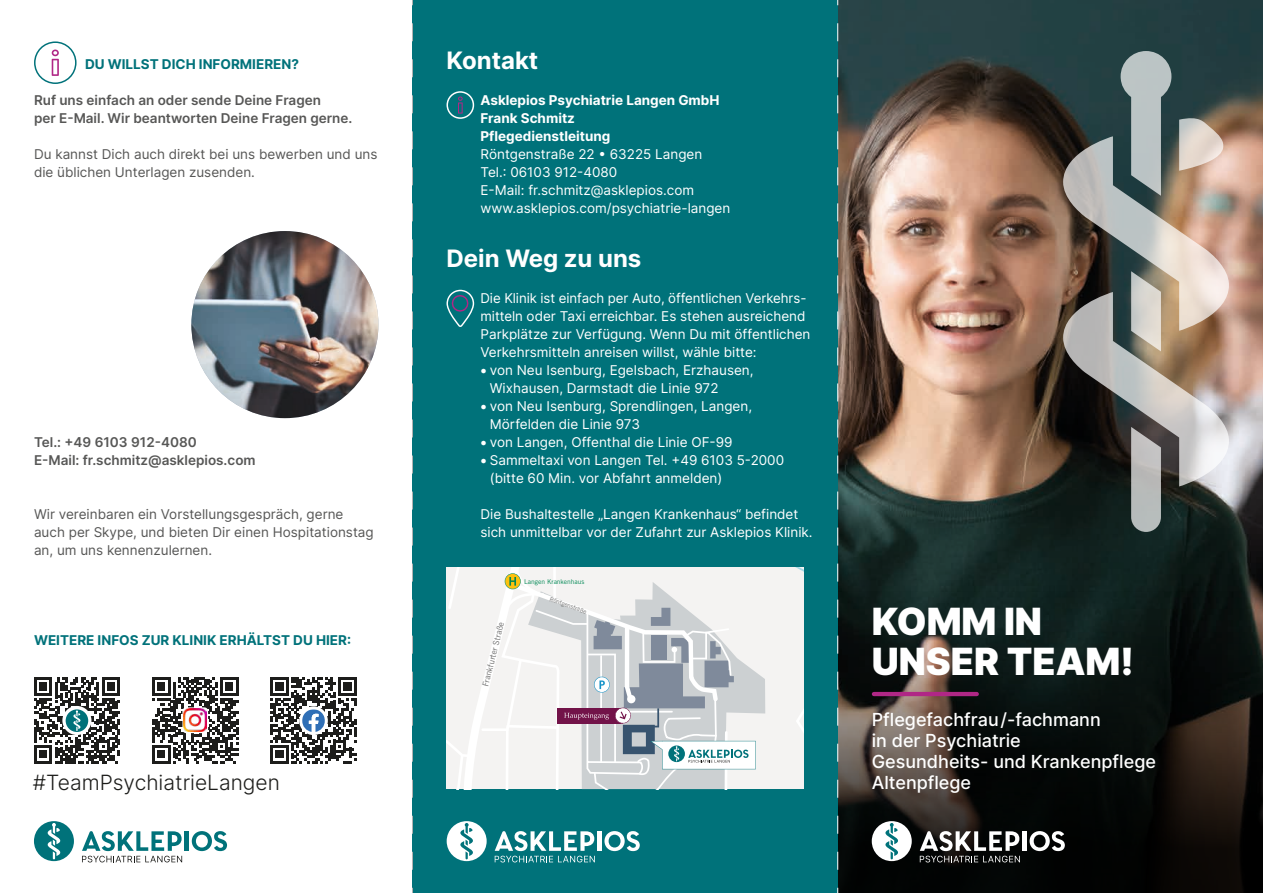
<style>
.page{position:relative;width:1263px;height:893px;background:#fff}
.page>*{position:absolute;margin:0;border:0;box-sizing:border-box;transform-origin:0 0}
.t1{font:900 37.5px/40.5px "Inter";color:#fff}
.t2{font:700 24px "Inter";color:#fff}
.t3{font:300 21px "Inter";color:#1d1d1b}
.t4{font:500 18px/21px "Inter";color:#fff}
.t5{font:13.5px/18px "Inter";color:#fff}
.t6{font:13.5px/18px "Inter";color:#575756}
.t7{font:600 13.5px/18px "Inter";color:#575756}
.t8{font:700 13.5px/18px "Inter";color:#fff}
.t9{font:700 13.5px "Inter";color:#00727a}
.t10{font:8.4px "Trade Gothic LT Std";color:#6e6e6e}
.t11{font:6.6px "Trade Gothic LT Std";color:#008854}
.t12{font:6.15px "Trade Gothic LT Std";color:#6e6e6e}
.s1{font-family:"Arial";font-weight:700;font-size:10.5px}
</style>
<div class="page">
<img style="left:838px;top:0;width:425px;height:591px">
<svg style="left:838px;top:591px;width:425px;height:302px;background:#171916"></svg>
<img style="left:1063px;top:51px;width:166px;height:481px">
<hr style="left:874px;top:692px;width:103px;height:4px;background:#b02786">
<hr style="left:1022px;top:831px;width:4px;height:20px;background:#fff">
<svg style="left:1029px;top:831px;width:36px;height:20px"></svg>
<svg style="left:920px;top:831px;width:100px;height:31px"></svg>
<div style="left:872px;top:821px;width:40px;height:40px;background:#fff;border-radius:50%"></div>
<svg style="left:885px;top:823px;width:13px;height:36px"></svg>
<div style="left:412px;top:0;width:426px;height:893px;background:#00727a"></div>
<svg style="left:446px;top:290px;width:28px;height:37px"></svg>
<svg style="left:446px;top:567px;width:358px;height:222px;background:#dfe0e2"></svg>
<hr style="left:597px;top:831px;width:4px;height:20px;background:#fff">
<svg style="left:604px;top:831px;width:36px;height:20px"></svg>
<svg style="left:495px;top:831px;width:100px;height:31px"></svg>
<div style="left:447px;top:821px;width:40px;height:40px;background:#fff;border-radius:50%"></div>
<svg style="left:460px;top:823px;width:13px;height:36px"></svg>
<hr style="left:184px;top:831px;width:4px;height:20px;background:#00727a">
<svg style="left:192px;top:831px;width:35px;height:20px"></svg>
<svg style="left:82px;top:831px;width:100px;height:31px"></svg>
<div style="left:34px;top:821px;width:40px;height:40px;background:#00727a;border-radius:50%"></div>
<svg style="left:48px;top:823px;width:12px;height:36px"></svg>
<svg style="left:458px;top:96px;width:5px;height:18px"></svg>
<div style="left:446px;top:91px;width:28px;height:28px;border:2px solid #fff;border-radius:50%"></div>
<svg style="left:52px;top:50px;width:7px;height:26px"></svg>
<div style="left:34px;top:41px;width:43px;height:43px;border:2px solid #00727a;border-radius:50%"></div>
<img style="left:191px;top:231px;width:187px;height:187px;border-radius:94px">
<svg style="left:270px;top:677px;width:87px;height:86px"></svg>
<svg style="left:152px;top:677px;width:86px;height:86px"></svg>
<svg style="left:182px;top:707px;width:26px;height:26px"></svg>
<img style="left:184px;top:709px;width:23px;height:23px">
<svg style="left:34px;top:677px;width:86px;height:86px"></svg>
<svg style="left:837px;top:0;width:1px;height:893px"></svg>
<svg style="left:412px;top:0;width:1px;height:893px"></svg>
<p class="t9" style="left:85px;top:54px;width:215px">DU WILLST DICH INFORMIEREN?</p>
<p class="t7" style="left:34px;top:91px;width:320px">Ruf uns einfach an oder sende Deine Fragen<br>per E-Mail. Wir beantworten Deine Fragen gerne.</p>
<p class="t6" style="left:34px;top:145px;width:345px">Du kannst Dich auch direkt bei uns bewerben und uns die üblichen Unterlagen zusenden.</p>
<p class="t7" style="left:34px;top:433px;width:223px">Tel.: +49 6103 912-4080<br>E-Mail: fr.schmitz@asklepios.com</p>
<p class="t6" style="left:34px;top:505px;width:341px">Wir vereinbaren ein Vorstellungsgespräch, gerne auch per Skype, und bieten Dir einen Hospitationstag an, um uns kennenzulernen.</p>
<p class="t9" style="left:34px;top:630px;width:319px">WEITERE INFOS ZUR KLINIK ERHÄLTST DU HIER:</p>
<h3 class="t3" style="left:33px;top:767px;width:248px">#TeamPsychiatrieLangen</h3>
<h2 class="t2" style="left:446px;top:43px;width:93px">Kontakt</h2>
<p class="t8" style="left:480px;top:91px;width:241px">Asklepios Psychiatrie Langen GmbH<br>Frank Schmitz<br>Pflegedienstleitung</p>
<p class="t5" style="left:480px;top:145px;width:251px">Röntgenstraße 22 • 63225 Langen Tel.: 06103 912-4080<br>E-Mail: fr.schmitz@asklepios.com www.asklepios.com/psychiatrie-langen</p>
<h2 class="t2" style="left:446px;top:241px;width:196px">Dein Weg zu uns</h2>
<p class="t5" style="left:480px;top:289px;width:331px">Die Klinik ist einfach per Auto, öffentlichen Verkehrs&shy;mitteln oder Taxi erreichbar. Es stehen ausreichend Parkplätze zur Verfügung. Wenn Du mit öffentlichen Verkehrsmitteln anreisen willst, wähle bitte:</p>
<p class="t5" style="left:490px;top:361px;width:265px;text-indent:-9px"><span class="s1">●</span> von Neu Isenburg, Egelsbach, Erzhausen,<br>Wixhausen, Darmstadt die Linie 972</p>
<p class="t5" style="left:490px;top:397px;width:264px;text-indent:-9px"><span class="s1">●</span> von Neu Isenburg, Sprendlingen, Langen,<br>Mörfelden die Linie 973</p>
<p class="t5" style="left:480px;top:433px;width:254px"><span class="s1">●</span> von Langen, Offenthal die Linie OF-99</p>
<p class="t5" style="left:490px;top:451px;width:296px;text-indent:-9px"><span class="s1">●</span> Sammeltaxi von Langen Tel. +49 6103 5-2000 (bitte 60 Min. vor Abfahrt anmelden)</p>
<p class="t5" style="left:480px;top:505px;width:334px">Die Bushaltestelle „Langen Krankenhaus“ befindet sich unmittelbar vor der Zufahrt zur Asklepios Klinik.</p>
<p class="t11" style="left:524px;top:577px;width:62px">Langen Krankenhaus</p>
<p class="t10" style="left:480px;top:685px;width:68px;rotate:-76deg">Frankfurter Straße</p>
<p class="t12" style="left:551px;top:595px;width:40px;rotate:20deg">Röntgenstraße</p>
<h1 class="t1" style="left:872px;top:600px;width:264px">KOMM IN<br>UNSER TEAM!</h1>
<h3 class="t4" style="left:872px;top:709px;width:286px">Pflegefachfrau/-fachmann<br>in der Psychiatrie<br>Gesundheits- und Krankenpflege<br>Altenpflege</h3>
</div>
